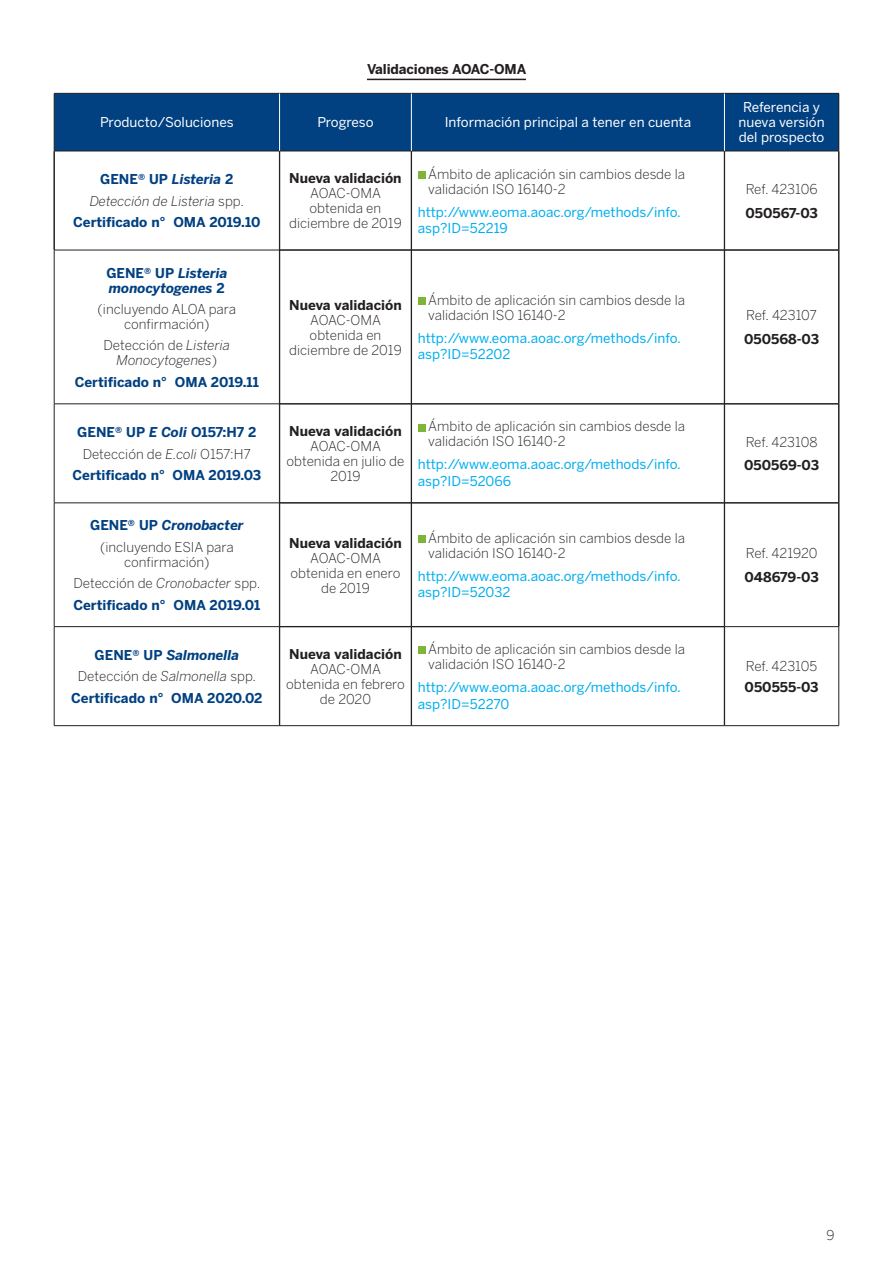
<style>
.page{position:relative;width:893px;height:1263px;background:#fff}
.page>*{position:absolute;margin:0;border:0;box-sizing:border-box;transform-origin:0 0}
.t1{font:300 13.5px/15px "Benton Sans";color:#231f20;text-align:center}
.t2{font:13.5px/16.5px "Benton Sans";color:#00aeef}
.t3{font:700 13.5px/21.5px "Benton Sans";color:#014081;text-align:center}
.t4{font:700 13.5px "Benton Sans";color:#231f20}
.t5{font:13.5px/15px "Benton Sans";color:#fff;text-align:center}
.t6{font:italic 300 13.5px/15px "Benton Sans";color:#231f20;text-align:center}
.t7{font:italic 700 13.5px/15px "Benton Sans";color:#014081}
.s1{font-style:italic}
.s2{font-weight:300;font-style:italic;color:#231f20}
.s3{font-weight:300;color:#231f20}
.s4{font-style:normal}
.s5{font-weight:700;color:#014081}
.s6{font-weight:700;font-style:italic;color:#014081}
</style>
<div class="page">
<hr style="left:367px;top:79px;width:159px;height:1px;background:#231f20">
<div style="left:55px;top:94px;width:669px;height:57px;background:#014081"></div>
<div style="left:724px;top:93px;width:115px;height:58px;background:#014081"></div>
<hr style="left:54px;top:151px;width:1px;height:99px;background:#231f20">
<hr style="left:279px;top:151px;width:1px;height:99px;background:#231f20">
<hr style="left:411px;top:151px;width:1px;height:99px;background:#231f20">
<hr style="left:724px;top:151px;width:1px;height:99px;background:#231f20">
<hr style="left:838px;top:151px;width:1px;height:99px;background:#231f20">
<hr style="left:839px;top:151px;width:1px;height:99px;background:#231f20">
<hr style="left:280px;top:250px;width:131px;height:1px;background:#231f20">
<hr style="left:279px;top:250px;width:1px;height:154px;background:#231f20">
<hr style="left:411px;top:250px;width:313px;height:1px;background:#231f20">
<hr style="left:411px;top:250px;width:1px;height:154px;background:#231f20">
<hr style="left:725px;top:250px;width:114px;height:1px;background:#231f20">
<hr style="left:724px;top:250px;width:1px;height:154px;background:#231f20">
<hr style="left:838px;top:250px;width:1px;height:154px;background:#231f20">
<hr style="left:839px;top:250px;width:1px;height:154px;background:#231f20">
<hr style="left:280px;top:403px;width:131px;height:1px;background:#231f20">
<hr style="left:280px;top:404px;width:131px;height:1px;background:#231f20">
<hr style="left:279px;top:404px;width:1px;height:99px;background:#231f20">
<hr style="left:411px;top:403px;width:313px;height:1px;background:#231f20">
<hr style="left:411px;top:404px;width:313px;height:1px;background:#231f20">
<hr style="left:411px;top:404px;width:1px;height:99px;background:#231f20">
<hr style="left:725px;top:403px;width:114px;height:1px;background:#231f20">
<hr style="left:725px;top:404px;width:114px;height:1px;background:#231f20">
<hr style="left:724px;top:404px;width:1px;height:99px;background:#231f20">
<hr style="left:838px;top:404px;width:1px;height:99px;background:#231f20">
<hr style="left:839px;top:404px;width:1px;height:99px;background:#231f20">
<hr style="left:280px;top:502px;width:131px;height:1px;background:#231f20">
<hr style="left:280px;top:503px;width:131px;height:1px;background:#231f20">
<hr style="left:279px;top:503px;width:1px;height:124px;background:#231f20">
<hr style="left:411px;top:502px;width:313px;height:1px;background:#231f20">
<hr style="left:411px;top:503px;width:313px;height:1px;background:#231f20">
<hr style="left:411px;top:503px;width:1px;height:123px;background:#231f20">
<hr style="left:725px;top:502px;width:114px;height:1px;background:#231f20">
<hr style="left:725px;top:503px;width:114px;height:1px;background:#231f20">
<hr style="left:724px;top:503px;width:1px;height:124px;background:#231f20">
<hr style="left:838px;top:503px;width:1px;height:123px;background:#231f20">
<hr style="left:839px;top:503px;width:1px;height:123px;background:#231f20">
<hr style="left:280px;top:626px;width:131px;height:1px;background:#231f20">
<hr style="left:279px;top:627px;width:1px;height:98px;background:#231f20">
<hr style="left:411px;top:626px;width:313px;height:1px;background:#231f20">
<hr style="left:411px;top:627px;width:1px;height:98px;background:#231f20">
<hr style="left:724px;top:627px;width:1px;height:98px;background:#231f20">
<hr style="left:54px;top:93px;width:226px;height:1px;background:#231f20">
<hr style="left:54px;top:94px;width:1px;height:57px;background:#231f20">
<hr style="left:280px;top:93px;width:131px;height:1px;background:#231f20">
<hr style="left:411px;top:93px;width:313px;height:1px;background:#231f20">
<hr style="left:54px;top:151px;width:226px;height:1px;background:#231f20">
<hr style="left:280px;top:151px;width:131px;height:1px;background:#231f20">
<hr style="left:411px;top:151px;width:313px;height:1px;background:#231f20">
<hr style="left:54px;top:250px;width:225px;height:1px;background:#231f20">
<hr style="left:54px;top:250px;width:1px;height:154px;background:#231f20">
<hr style="left:54px;top:404px;width:225px;height:1px;background:#231f20">
<hr style="left:54px;top:404px;width:1px;height:99px;background:#231f20">
<hr style="left:54px;top:503px;width:225px;height:1px;background:#231f20">
<hr style="left:54px;top:503px;width:1px;height:123px;background:#231f20">
<hr style="left:54px;top:626px;width:225px;height:1px;background:#231f20">
<hr style="left:54px;top:627px;width:1px;height:98px;background:#231f20">
<hr style="left:725px;top:626px;width:114px;height:1px;background:#231f20">
<hr style="left:838px;top:627px;width:1px;height:98px;background:#231f20">
<hr style="left:54px;top:725px;width:226px;height:1px;background:#231f20">
<hr style="left:280px;top:725px;width:131px;height:1px;background:#231f20">
<hr style="left:411px;top:725px;width:313px;height:1px;background:#231f20">
<hr style="left:724px;top:725px;width:115px;height:1px;background:#231f20">
<hr style="left:724px;top:93px;width:115px;height:1px;background:#231f20">
<hr style="left:838px;top:94px;width:1px;height:57px;background:#231f20">
<hr style="left:724px;top:151px;width:115px;height:1px;background:#231f20">
<hr style="left:279px;top:94px;width:1px;height:57px;background:#fff">
<hr style="left:411px;top:94px;width:1px;height:57px;background:#fff">
<hr style="left:724px;top:94px;width:1px;height:57px;background:#fff">
<div style="left:418px;top:171px;width:7px;height:8px;background:#7fb438"></div>
<div style="left:418px;top:297px;width:7px;height:8px;background:#7fb438"></div>
<div style="left:418px;top:424px;width:7px;height:7px;background:#7fb438"></div>
<div style="left:418px;top:535px;width:7px;height:8px;background:#7fb438"></div>
<div style="left:418px;top:647px;width:7px;height:7px;background:#7fb438"></div>
<p class="t4" style="left:367px;top:61px;width:161px">Validaciones AOAC-OMA</p>
<p class="t5" style="left:100px;top:115px;width:135px">Producto/Soluciones</p>
<p class="t5" style="left:317px;top:115px;width:58px">Progreso</p>
<p class="t5" style="left:445px;top:115px;width:248px">Información principal a tener en cuenta</p>
<p class="t3" style="left:73px;top:169px;width:189px">GENE® UP <span class="s1">Listeria</span> 2<br><span class="s2">Detección de Listeria</span> <span class="s3">spp.<br></span>Certificado n° OMA 2019.10</p>
<p class="t4" style="left:289px;top:170px;width:114px">Nueva validación</p>
<p class="t1" style="left:289px;top:186px;width:114px">AOAC-OMA obtenida en diciembre de 2019</p>
<p class="t7" style="left:106px;top:265px;width:123px"><span class="s4">GENE® UP</span> Listeria monocytogenes <span class="s4">2</span></p>
<p class="t1" style="left:98px;top:302px;width:140px">(incluyendo ALOA para confirmación)</p>
<p class="t6" style="left:104px;top:338px;width:128px"><span class="s4">Detección de</span> Listeria<br>Monocytogenes<span class="s4">)</span></p>
<p class="t3" style="left:75px;top:371px;width:186px">Certificado n° OMA 2019.11</p>
<p class="t4" style="left:289px;top:296px;width:114px">Nueva validación</p>
<p class="t1" style="left:289px;top:312px;width:114px">AOAC-OMA obtenida en diciembre de 2019</p>
<p class="t3" style="left:73px;top:422px;width:190px">GENE® UP <span class="s1">E Coli</span> O157:H7 2<br><span class="s3">Detección de</span> <span class="s2">E.coli</span> <span class="s3">O157:H7<br></span>Certificado n° OMA 2019.03</p>
<p class="t4" style="left:289px;top:423px;width:114px">Nueva validación</p>
<p class="t1" style="left:286px;top:439px;width:119px">AOAC-OMA obtenida en julio de<br>2019</p>
<p class="t1" style="left:90px;top:515px;width:155px;line-height:21.5px"><span class="s5">GENE® UP</span> <span class="s6">Cronobacter </span>(incluyendo ESIA para</p>
<p class="t1" style="left:73px;top:551px;width:188px;line-height:21.5px">confirmación)<br>Detección de <span class="s1">Cronobacter</span> spp.<br><span class="s5">Certificado n° OMA 2019.01</span></p>
<p class="t4" style="left:289px;top:534px;width:114px">Nueva validación</p>
<p class="t1" style="left:291px;top:550px;width:111px">AOAC-OMA obtenida en enero de 2019</p>
<p class="t3" style="left:71px;top:645px;width:193px">GENE® UP <span class="s1">Salmonella<br></span><span class="s3">Detección de</span> <span class="s2">Salmonella</span> <span class="s3">spp.<br></span>Certificado n° OMA 2020.02</p>
<p class="t4" style="left:289px;top:645px;width:114px">Nueva validación</p>
<p class="t1" style="left:286px;top:661px;width:120px">AOAC-OMA obtenida en febrero de 2020</p>
<p class="t1" style="left:428px;top:166px;width:258px;text-align:left">Ámbito de aplicación sin cambios desde la validación ISO 16140-2</p>
<p class="t2" style="left:418px;top:203px;width:265px">http://www.eoma.aoac.org/methods/info. asp?ID=52219</p>
<p class="t1" style="left:428px;top:293px;width:258px;text-align:left">Ámbito de aplicación sin cambios desde la validación ISO 16140-2</p>
<p class="t2" style="left:418px;top:330px;width:265px">http://www.eoma.aoac.org/methods/info. asp?ID=52202</p>
<p class="t1" style="left:428px;top:419px;width:258px;text-align:left">Ámbito de aplicación sin cambios desde la validación ISO 16140-2</p>
<p class="t2" style="left:418px;top:456px;width:265px">http://www.eoma.aoac.org/methods/info. asp?ID=52066</p>
<p class="t1" style="left:428px;top:530px;width:258px;text-align:left">Ámbito de aplicación sin cambios desde la validación ISO 16140-2</p>
<p class="t2" style="left:418px;top:568px;width:265px">http://www.eoma.aoac.org/methods/info. asp?ID=52032</p>
<p class="t1" style="left:428px;top:642px;width:258px;text-align:left">Ámbito de aplicación sin cambios desde la validación ISO 16140-2</p>
<p class="t2" style="left:418px;top:679px;width:265px">http://www.eoma.aoac.org/methods/info. asp?ID=52270</p>
<p class="t5" style="left:739px;top:100px;width:88px">Referencia y nueva versión del prospecto</p>
<p class="t1" style="left:746px;top:182px;width:73px">Ref. 423106</p>
<p class="t4" style="left:745px;top:204px;width:74px">050567-03</p>
<p class="t1" style="left:746px;top:308px;width:72px">Ref. 423107</p>
<p class="t4" style="left:744px;top:331px;width:76px">050568-03</p>
<p class="t1" style="left:746px;top:434px;width:73px">Ref. 423108</p>
<p class="t4" style="left:744px;top:457px;width:76px">050569-03</p>
<p class="t1" style="left:746px;top:546px;width:73px">Ref. 421920</p>
<p class="t4" style="left:744px;top:568px;width:76px">048679-03</p>
<p class="t1" style="left:746px;top:658px;width:73px">Ref. 423105</p>
<p class="t4" style="left:745px;top:679px;width:75px">050555-03</p>
<p class="t1" style="left:826px;top:1228px;width:10px">9</p>
</div>
